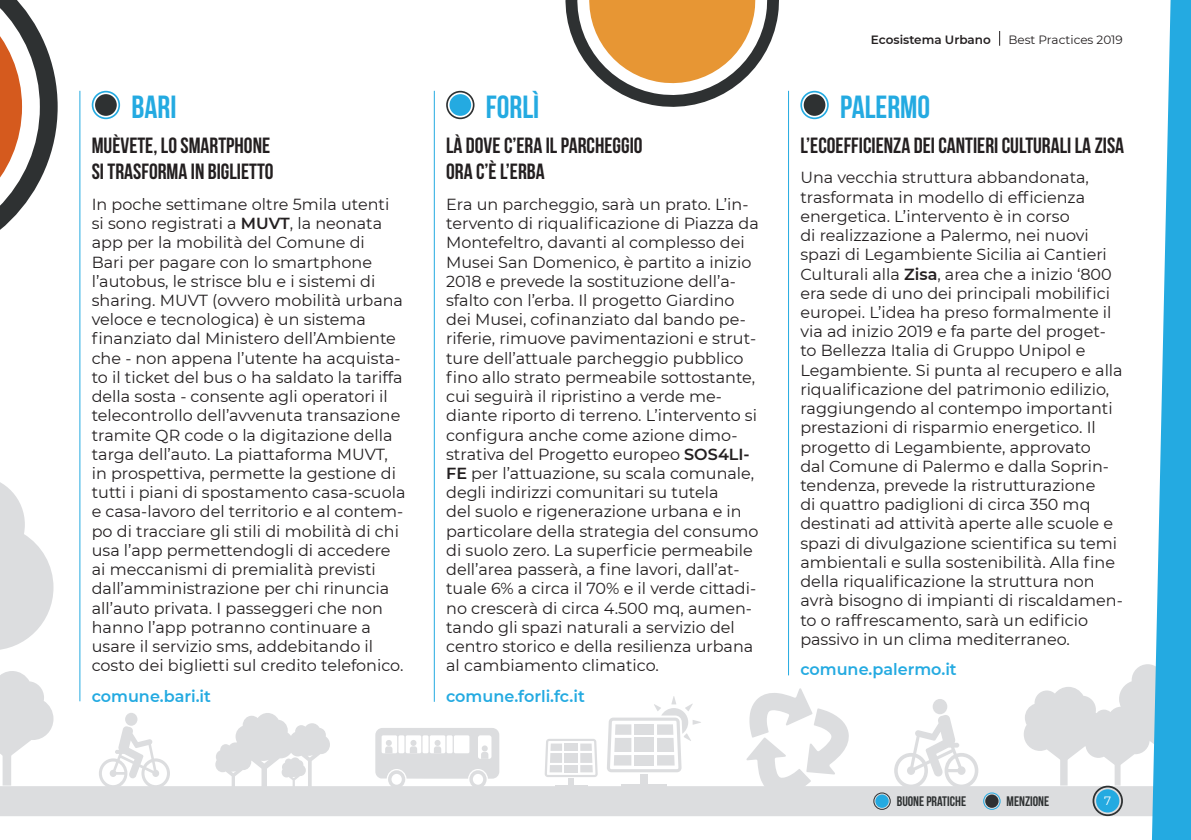
<style>
.page{position:relative;width:1191px;height:840px;background:#fff}
.page>*{position:absolute;margin:0;border:0;box-sizing:border-box;transform-origin:0 0}
.t1{font:32px "Bebas Neue";color:#24aae1}
._2019{font:22px "Bebas Neue";color:#231f20}
._2019-2{font:16px/19.2px "Montserrat";color:#231f20}
.t2{font:600 16px "Montserrat";color:#24aae1}
.t3{font:13.8px "Bebas Neue";color:#2e3132}
.t4{font:12px "Montserrat";color:#231f20}
.t5{font:600 12px "Montserrat";color:#231f20}
.t6{font:12px "Montserrat";color:#fff}
.s1{font-weight:600}
</style>
<div class="page">
<div style="left:0;top:785px;width:1185px;height:30px;background:#dcdddf"></div>
<svg style="left:746px;top:688px;width:103px;height:98px"></svg>
<svg style="left:99px;top:725px;width:71px;height:61px"></svg>
<div style="left:125px;top:712px;width:12px;height:13px;background:#dcdddf;border-radius:50%"></div>
<svg style="left:375px;top:728px;width:124px;height:58px"></svg>
<div style="left:932px;top:698px;width:15px;height:15px;background:#dcdddf;border-radius:50%"></div>
<svg style="left:215px;top:713px;width:115px;height:73px"></svg>
<svg style="left:0;top:482px;width:53px;height:303px"></svg>
<div style="left:640px;top:773px;width:8px;height:14px;background:#dcdddf"></div>
<svg style="left:621px;top:784px;width:46px;height:1px"></svg>
<svg style="left:607px;top:696px;width:94px;height:75px"></svg>
<svg style="left:544px;top:739px;width:53px;height:37px"></svg>
<div style="left:580px;top:743px;width:12px;height:7px;background:#dcdddf"></div>
<div style="left:580px;top:752px;width:12px;height:10px;background:#dcdddf"></div>
<div style="left:549px;top:764px;width:13px;height:8px;background:#dcdddf"></div>
<div style="left:580px;top:764px;width:13px;height:8px;background:#dcdddf"></div>
<div style="left:564px;top:743px;width:14px;height:7px;background:#dcdddf"></div>
<div style="left:564px;top:764px;width:14px;height:8px;background:#dcdddf"></div>
<div style="left:550px;top:752px;width:12px;height:10px;background:#dcdddf"></div>
<div style="left:564px;top:752px;width:14px;height:10px;background:#dcdddf"></div>
<div style="left:550px;top:743px;width:12px;height:7px;background:#dcdddf"></div>
<div style="left:568px;top:777px;width:6px;height:10px;background:#dcdddf"></div>
<hr style="left:555px;top:784px;width:32px;height:3px;background:#dcdddf">
<svg style="left:565px;top:0;width:214px;height:107px"></svg>
<svg style="left:0;top:0;width:58px;height:230px"></svg>
<hr style="left:79px;top:91px;width:1px;height:610px;background:#24aae1">
<svg style="left:92px;top:91px;width:28px;height:28px"></svg>
<div style="left:95px;top:94px;width:22px;height:22px;background:#2e3132;border-radius:50%"></div>
<hr style="left:434px;top:91px;width:1px;height:610px;background:#24aae1">
<svg style="left:446px;top:91px;width:28px;height:28px"></svg>
<div style="left:449px;top:94px;width:22px;height:22px;background:#24aae1;border-radius:50%"></div>
<hr style="left:788px;top:91px;width:1px;height:584px;background:#24aae1">
<svg style="left:800px;top:91px;width:28px;height:28px"></svg>
<div style="left:803px;top:94px;width:22px;height:22px;background:#2e3132;border-radius:50%"></div>
<svg style="left:1023px;top:0;width:168px;height:839px"></svg>
<svg style="left:999px;top:31px;width:1px;height:15px"></svg>
<svg style="left:873px;top:715px;width:127px;height:94px"></svg>
<div style="left:875px;top:794px;width:13px;height:13px;background:#24aae1;border-radius:50%"></div>
<p class="t1" style="left:131px;top:89px;width:46px">BARI</p>
<p class="_2019" style="left:92px;top:133px;width:180px">MUÈVETE, LO SMARTPHONE</p>
<p class="_2019" style="left:92px;top:159px;width:183px">SI TRASFORMA IN BIGLIETTO</p>
<p class="_2019-2" style="left:92px;top:194px;width:315px">In poche settimane oltre 5mila utenti si sono registrati a <span class="s1">MUVT</span>, la neonata app per la mobilità del Comune di<br>Bari per pagare con lo smartphone l’autobus, le strisce blu e i sistemi di sharing. MUVT (ovvero mobilità urbana veloce e tecnologica) è un sistema finanziato dal Ministero dell’Ambiente che - non appena l’utente ha acquista&shy;to il ticket del bus o ha saldato la tariffa della sosta - consente agli operatori il telecontrollo dell’avvenuta transazione tramite QR code o la digitazione della targa dell’auto. La piattaforma MUVT, in prospettiva, permette la gestione di tutti i piani di spostamento casa-scuola e casa-lavoro del territorio e al contem&shy;po di tracciare gli stili di mobilità di chi usa l’app permettendogli di accedere ai meccanismi di premialità previsti dall’amministrazione per chi rinuncia all’auto privata. I passeggeri che non hanno l’app potranno continuare a usare il servizio sms, addebitando il costo dei biglietti sul credito telefonico.</p>
<p class="t2" style="left:92px;top:684px;width:121px">comune.bari.it</p>
<p class="t1" style="left:486px;top:89px;width:55px">FORLÌ</p>
<p class="_2019" style="left:446px;top:133px;width:198px">LÀ DOVE C’ERA IL PARCHEGGIO</p>
<p class="_2019" style="left:446px;top:159px;width:100px">ORA C’È L’ERBA</p>
<p class="_2019-2" style="left:446px;top:194px;width:314px">Era un parcheggio, sarà un prato. L’in&shy;tervento di riqualificazione di Piazza da Montefeltro, davanti al complesso dei Musei San Domenico, è partito a inizio 2018 e prevede la sostituzione dell’a&shy;sfalto con l’erba. Il progetto Giardino dei Musei, cofinanziato dal bando pe&shy;riferie, rimuove pavimentazioni e strut&shy;ture dell’attuale parcheggio pubblico fino allo strato permeabile sottostante, cui seguirà il ripristino a verde me&shy;diante riporto di terreno. L’intervento si configura anche come azione dimo&shy;strativa del Progetto europeo <span class="s1">SOS4LI-FE</span> per l’attuazione, su scala comunale, degli indirizzi comunitari su tutela<br>del suolo e rigenerazione urbana e in particolare della strategia del consumo di suolo zero. La superficie permeabile dell’area passerà, a fine lavori, dall’at&shy;tuale 6% a circa il 70% e il verde cittadi&shy;no crescerà di circa 4.500 mq, aumen&shy;tando gli spazi naturali a servizio del centro storico e della resilienza urbana al cambiamento climatico.</p>
<p class="t2" style="left:446px;top:684px;width:140px">comune.forli.fc.it</p>
<p class="t5" style="left:871px;top:31px;width:121px">Ecosistema Urbano</p>
<p class="t4" style="left:1008px;top:32px;width:116px">Best Practices 2019</p>
<p class="t1" style="left:840px;top:89px;width:92px">PALERMO</p>
<p class="_2019" style="left:800px;top:133px;width:325px">L’ECOEFFICIENZA DEI CANTIERI CULTURALI LA ZISA</p>
<p class="_2019-2" style="left:800px;top:167px;width:324px">Una vecchia struttura abbandonata, trasformata in modello di efficienza energetica. L’intervento è in corso<br>di realizzazione a Palermo, nei nuovi spazi di Legambiente Sicilia ai Cantieri Culturali alla <span class="s1">Zisa</span>, area che a inizio ‘800 era sede di uno dei principali mobilifici europei. L’idea ha preso formalmente il via ad inizio 2019 e fa parte del proget&shy;to Bellezza Italia di Gruppo Unipol e Legambiente. Si punta al recupero e alla riqualificazione del patrimonio edilizio, raggiungendo al contempo importanti prestazioni di risparmio energetico. Il progetto di Legambiente, approvato<br>dal Comune di Palermo e dalla Soprin&shy;tendenza, prevede la ristrutturazione<br>di quattro padiglioni di circa 350 mq destinati ad attività aperte alle scuole e spazi di divulgazione scientifica su temi ambientali e sulla sostenibilità. Alla fine della riqualificazione la struttura non avrà bisogno di impianti di riscaldamen&shy;to o raffrescamento, sarà un edificio passivo in un clima mediterraneo.</p>
<p class="t2" style="left:800px;top:658px;width:158px">comune.palermo.it</p>
<p class="t3" style="left:896px;top:793px;width:71px">BUONE PRATICHE</p>
<p class="t3" style="left:1006px;top:793px;width:44px">MENZIONE</p>
<p class="t6" style="left:1104px;top:792px;width:9px">7</p>
</div>
